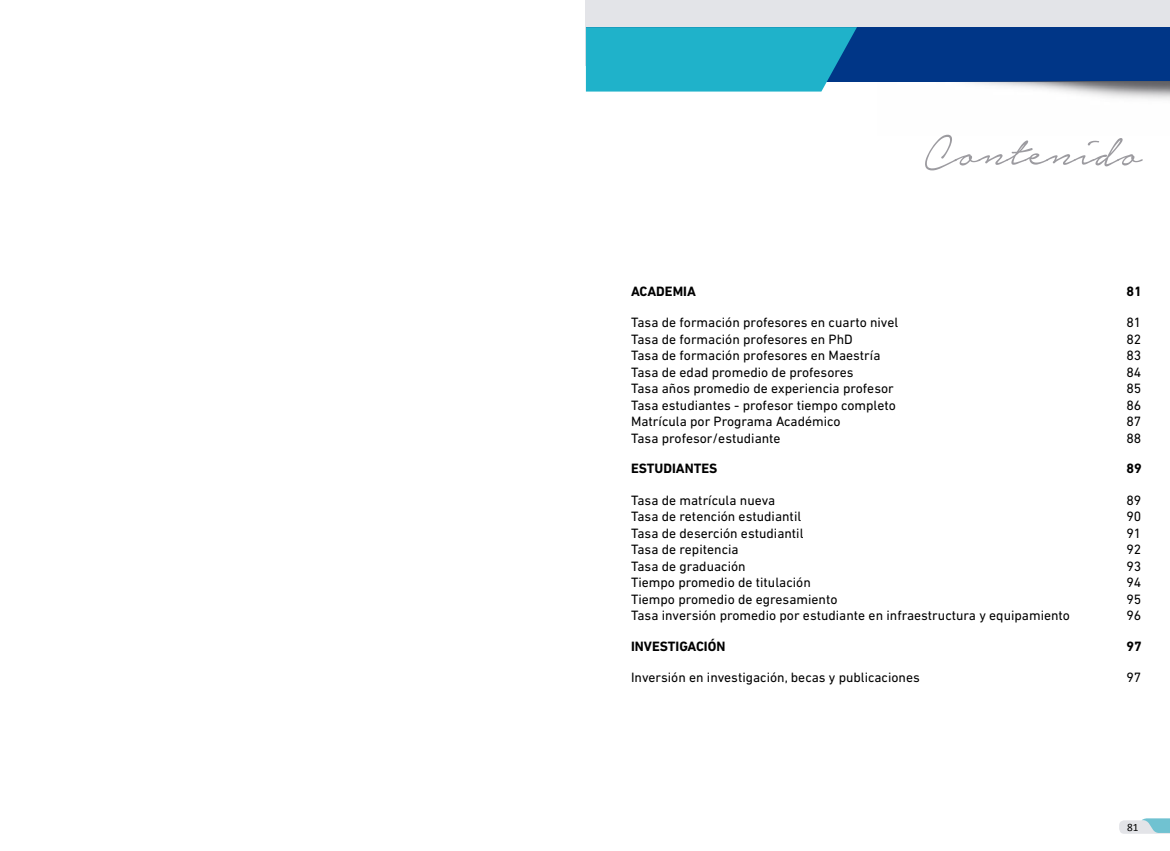
<style>
.page{position:relative;width:1170px;height:851px;background:#fff}
.page>*{position:absolute;margin:0;border:0;box-sizing:border-box;transform-origin:0 0}
.t1{font:61px "Notera Personal Use Only";color:#9c9ba0}
.t2{font:13.75px "DIN Next LT Pro";color:#000}
.t3{font:700 13.75px "DIN Next LT Pro";color:#000}
.t4{font:11.25px "Calibri";color:#000}
</style>
<div class="page">
<svg style="left:1119px;top:818px;width:50px;height:15px"></svg>
<div style="left:585px;top:0;width:584px;height:65px;background:#e3e4e8"></div>
<div style="left:587px;top:27px;width:582px;height:55px;background:#003687"></div>
<svg style="left:586px;top:27px;width:270px;height:65px;background:#22aec8"></svg>
<img style="left:967px;top:82px;width:202px;height:18px">
<h1 class="t1" style="left:924px;top:121px;width:218px">Contenido</h1>
<p class="t3" style="left:631px;top:283px;width:66px">ACADEMIA</p>
<p class="t3" style="left:1126px;top:283px;width:17px">81</p>
<p class="t2" style="left:631px;top:315px;width:269px">Tasa de formación profesores en cuarto nivel</p>
<p class="t2" style="left:1126px;top:315px;width:16px">81</p>
<p class="t2" style="left:631px;top:331px;width:223px">Tasa de formación profesores en PhD</p>
<p class="t2" style="left:1126px;top:331px;width:16px">82</p>
<p class="t2" style="left:631px;top:348px;width:251px">Tasa de formación profesores en Maestría</p>
<p class="t2" style="left:1126px;top:348px;width:16px">83</p>
<p class="t2" style="left:631px;top:364px;width:224px">Tasa de edad promedio de profesores</p>
<p class="t2" style="left:1126px;top:364px;width:16px">84</p>
<p class="t2" style="left:631px;top:381px;width:264px">Tasa años promedio de experiencia profesor</p>
<p class="t2" style="left:1126px;top:381px;width:16px">85</p>
<p class="t2" style="left:631px;top:397px;width:266px">Tasa estudiantes - profesor tiempo completo</p>
<p class="t2" style="left:1126px;top:397px;width:16px">86</p>
<p class="t2" style="left:631px;top:414px;width:211px">Matrícula por Programa Académico</p>
<p class="t2" style="left:1126px;top:414px;width:16px">87</p>
<p class="t2" style="left:631px;top:430px;width:151px">Tasa profesor/estudiante</p>
<p class="t2" style="left:1126px;top:430px;width:16px">88</p>
<p class="t3" style="left:631px;top:460px;width:88px">ESTUDIANTES</p>
<p class="t3" style="left:1126px;top:460px;width:17px">89</p>
<p class="t2" style="left:631px;top:492px;width:146px">Tasa de matrícula nueva</p>
<p class="t2" style="left:1126px;top:492px;width:16px">89</p>
<p class="t2" style="left:631px;top:508px;width:172px">Tasa de retención estudiantil</p>
<p class="t2" style="left:1126px;top:508px;width:16px">90</p>
<p class="t2" style="left:631px;top:525px;width:174px">Tasa de deserción estudiantil</p>
<p class="t2" style="left:1126px;top:525px;width:16px">91</p>
<p class="t2" style="left:631px;top:541px;width:109px">Tasa de repitencia</p>
<p class="t2" style="left:1126px;top:541px;width:16px">92</p>
<p class="t2" style="left:631px;top:558px;width:116px">Tasa de graduación</p>
<p class="t2" style="left:1126px;top:558px;width:16px">93</p>
<p class="t2" style="left:631px;top:574px;width:181px">Tiempo promedio de titulación</p>
<p class="t2" style="left:1126px;top:574px;width:16px">94</p>
<p class="t2" style="left:631px;top:591px;width:208px">Tiempo promedio de egresamiento</p>
<p class="t2" style="left:1126px;top:591px;width:16px">95</p>
<p class="t2" style="left:631px;top:607px;width:440px">Tasa inversión promedio por estudiante en infraestructura y equipamiento</p>
<p class="t2" style="left:1126px;top:607px;width:16px">96</p>
<p class="t3" style="left:631px;top:638px;width:96px">INVESTIGACIÓN</p>
<p class="t3" style="left:1126px;top:638px;width:17px">97</p>
<p class="t2" style="left:631px;top:669px;width:290px">Inversión en investigación, becas y publicaciones</p>
<p class="t2" style="left:1126px;top:669px;width:16px">97</p>
<p class="t4" style="left:1126px;top:820px;width:13px">81</p>
</div>
